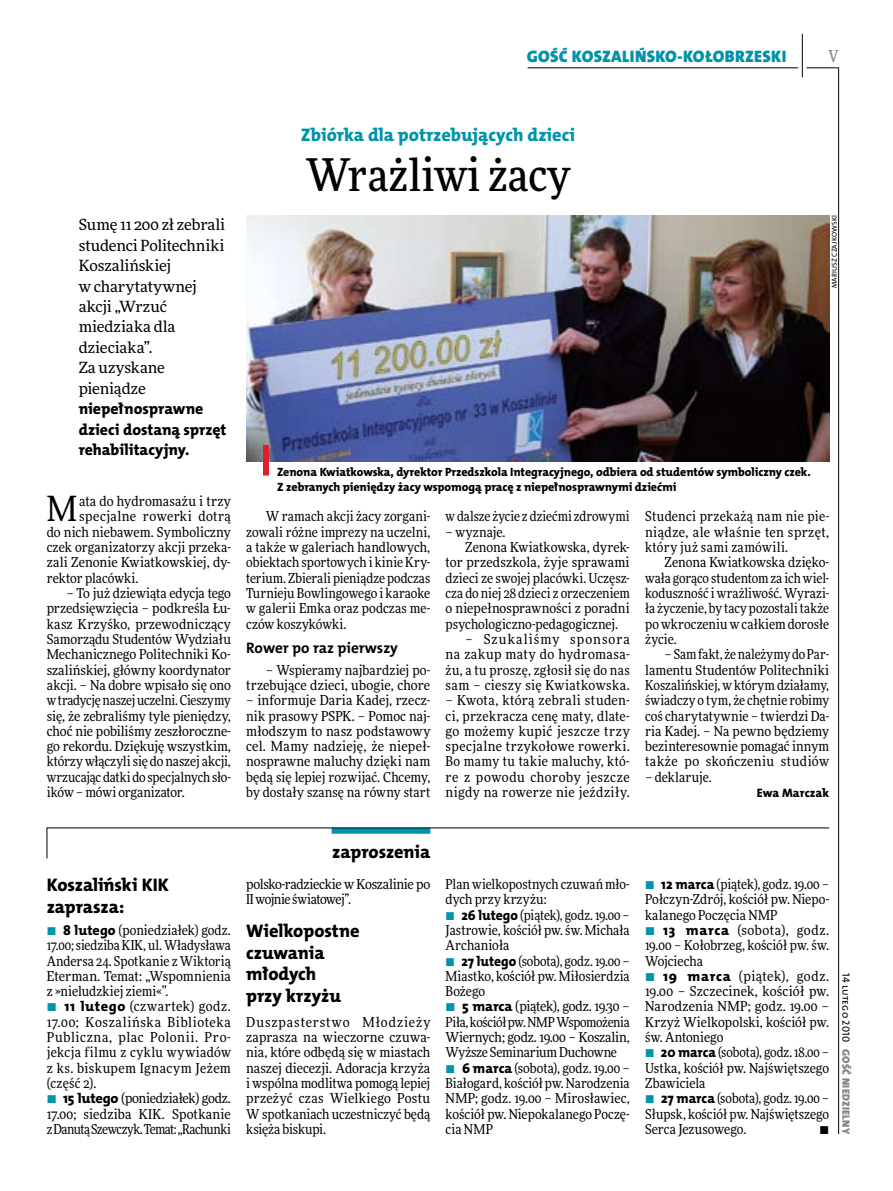
<style>
.page{position:relative;width:893px;height:1191px;background:#fff}
.page>*{position:absolute;margin:0;border:0;box-sizing:border-box;transform-origin:0 0}
.t1{font:500 45px "Freeday Narrow";color:#000}
.t2{font:34.8px "Freeday Narrow News";color:#000}
.t3{font:18.3px/21.6px "The Mix HP8 Ex Bld";color:#000}
.t4{font:18.3px "The Mix HP8 Ex Bld";letter-spacing:.005em;color:#0093aa}
.t5{font:16.65px "The Mix HP9 Blk";letter-spacing:.02em;color:#0093aa}
.t6{font:500 16.5px "Freeday Narrow";color:#858486;scale:.9 1}
.t7{font:15.75px/20.4px "The Mix HP8 Ex Bld";letter-spacing:.015em;color:#000}
.t8{font:15.45px/20.4px "Freeday News";letter-spacing:-.005em;color:#000}
.t9{font:15.3px "The Mix HP7 Bld";color:#000}
.t10{font:13.65px/15.3px "Freeday Narrow News";letter-spacing:.005em;color:#000;text-align:justify}
.t11{font:13.65px/15.3px "Freeday Narrow News";letter-spacing:-.03em;color:#000}
.t12{font:13.65px "Freeday Narrow News";letter-spacing:.025em;color:#000}
.t13{font:12.3px "The Mix HP8 Ex Bld";color:#000}
.t14{font:12px/15.3px "The Mix HP8 Ex Bld";letter-spacing:-.005em;color:#000}
.t15{font:10.5px "The Mix HP9 Blk";letter-spacing:.025em;color:#858486}
.t16{font:10.5px "The Mix HP5 Plain";letter-spacing:.015em;color:#000}
.t17{font:7.2px "The Mix HP5 Plain";letter-spacing:.015em;color:#000}
.s1{color:#0093aa}
.s2{font-family:"The Mix HP8 Ex Bld";font-size:13.95px}
</style>
<div class="page">
<hr style="left:838px;top:68px;width:1px;height:1066px;background:#000">
<hr style="left:802px;top:34px;width:1px;height:43px;background:#000">
<hr style="left:806px;top:68px;width:33px;height:1px;background:#000">
<hr style="left:528px;top:68px;width:270px;height:1px;background:#000">
<svg style="left:47px;top:827px;width:783px;height:31px"></svg>
<img style="left:246px;top:215px;width:583px;height:246px">
<div style="left:263px;top:445px;width:6px;height:30px;background:#df1f2a"></div>
<p class="t5" style="left:527px;top:46px;width:261px">GOŚĆ KOSZALIŃSKO-KOŁOBRZESKI</p>
<p class="t6" style="left:828px;top:46px;width:13px">V</p>
<p class="t8" style="left:79px;top:214px;width:148px">Sumę 11 200 zł zebrali studenci Politechniki<br>Koszalińskiej<br>w charytatywnej akcji „Wrzuć miedziaka dla dzieciaka”.<br>Za uzyskane pieniądze</p>
<p class="t7" style="left:79px;top:399px;width:149px">niepełnosprawne dzieci dostaną sprzęt rehabilitacyjny.</p>
<h2 class="t2" style="left:47px;top:488px;width:32px">M</h2>
<p class="t10" style="left:79px;top:493px;width:153px">ata do hydromasażu i trzy</p>
<p class="t12" style="left:79px;top:508px;width:153px">specjalne rowerki dotrą</p>
<p class="t10" style="left:47px;top:524px;width:186px">do nich niebawem. Symboliczny</p>
<p class="t10" style="left:47px;top:539px;width:186px">czek organizatorzy akcji przeka-</p>
<p class="t10" style="left:47px;top:555px;width:186px">zali Zenonie Kwiatkowskiej, dy-</p>
<p class="t10" style="left:47px;top:570px;width:93px">rektor placówki.</p>
<p class="t10" style="left:47px;top:585px;width:186px;text-indent:20px">– To już dziewiąta edycja tego przedsięwzięcia – podkreśla Łu&shy;kasz Krzyśko, przewodniczący Samorządu Studentów Wydziału Mechanicznego Politechniki Ko&shy;szalińskiej, główny koordynator akcji. – Na dobre wpisało się ono wtradycję naszej uczelni. Cieszymy się, że zebraliśmy tyle pieniędzy, choć nie pobiliśmy zeszłoroczne&shy;go rekordu. Dziękuję wszystkim, którzy włączyli się do naszej akcji, wrzucając datki do specjalnych sło&shy;ików – mówi organizator.</p>
<h3 class="t4" style="left:301px;top:123px;width:275px">Zbiórka dla potrzebujących dzieci</h3>
<h1 class="t1" style="left:306px;top:147px;width:266px">Wrażliwi żacy</h1>
<p class="t17" style="left:830px;top:288px;width:75px;rotate:-90deg">Mariusz Czajkowski</p>
<p class="t14" style="left:277px;top:464px;width:535px">Zenona Kwiatkowska, dyrektor Przedszkola Integracyjnego, odbiera od studentów symboliczny czek.<br>Z zebranych pieniędzy żacy wspomogą pracę z niepełnosprawnymi dziećmi</p>
<p class="t10" style="left:246px;top:509px;width:186px;text-indent:20px">W ramach akcji żacy zorgani&shy;zowali różne imprezy na uczelni, a także w galeriach handlowych, obiektach sportowych i kinie Kry&shy;terium. Zbierali pieniądze podczas Turnieju Bowlingowego i karaoke w galerii Emka oraz podczas me&shy;czów koszykówki.</p>
<p class="t9" style="left:246px;top:638px;width:153px">Rower po raz pierwszy</p>
<p class="t10" style="left:246px;top:662px;width:186px;text-align:right">– Wspieramy najbardziej po&shy;trzebujące dzieci, ubogie, chore</p>
<p class="t10" style="left:246px;top:692px;width:186px">– informuje Daria Kadej, rzecz&shy;nik prasowy PSPK. – Pomoc naj&shy;młodszym to nasz podstawowy cel. Mamy nadzieję, że niepeł&shy;nosprawne maluchy dzięki nam będą się lepiej rozwijać. Chcemy, by dostały szansę na równy start</p>
<p class="t10" style="left:446px;top:509px;width:186px">w dalsze życie z dziećmi zdrowymi</p>
<p class="t10" style="left:446px;top:524px;width:61px">– wyznaje.</p>
<p class="t10" style="left:465px;top:539px;width:166px">Zenona Kwiatkowska, dyrek-</p>
<p class="t10" style="left:446px;top:555px;width:186px">tor przedszkola, żyje sprawami</p>
<p class="t10" style="left:446px;top:570px;width:186px">dzieci ze swojej placówki. Uczęsz-</p>
<p class="t10" style="left:446px;top:585px;width:186px">cza do niej 28 dzieci z orzeczeniem</p>
<p class="t10" style="left:446px;top:600px;width:186px">o niepełnosprawności z poradni</p>
<p class="t10" style="left:446px;top:616px;width:174px">psychologiczno-pedagogicznej.</p>
<p class="t10" style="left:446px;top:631px;width:186px;text-indent:20px">– Szukaliśmy sponsora na zakup maty do hydromasa&shy;żu, a tu proszę, zgłosił się do nas sam – cieszy się Kwiatkowska.</p>
<p class="t10" style="left:446px;top:692px;width:186px">– Kwota, którą zebrali studen&shy;ci, przekracza cenę maty, dlate&shy;go możemy kupić jeszcze trzy specjalne trzykołowe rowerki.<br>Bo mamy tu takie maluchy, któ&shy;re z powodu choroby jeszcze nigdy na rowerze nie jeździły.</p>
<p class="t10" style="left:645px;top:509px;width:186px">Studenci przekażą nam nie pie&shy;niądze, ale właśnie ten sprzęt, który już sami zamówili.</p>
<p class="t10" style="left:645px;top:555px;width:186px;text-indent:20px">Zenona Kwiatkowska dzięko&shy;wała gorąco studentom za ich wiel&shy;koduszność i wrażliwość. Wyrazi&shy;ła życzenie, by tacy pozostali także po wkroczeniu w całkiem dorosłe życie.</p>
<p class="t10" style="left:645px;top:646px;width:186px;text-indent:20px">– Sam fakt, żenależymy do Par&shy;lamentu Studentów Politechniki Koszalińskiej, w którym działamy, świadczy o tym, że chętnie robimy coś charytatywnie – twierdzi Da&shy;ria Kadej. – Na pewno będziemy bezinteresownie pomagać innym także po skończeniu studiów</p>
<p class="t10" style="left:645px;top:769px;width:68px">– deklaruje.</p>
<p class="t13" style="left:757px;top:785px;width:74px">Ewa Marczak</p>
<h3 class="t3" style="left:47px;top:874px;width:124px">Koszaliński KIK zaprasza:</h3>
<p class="t10" style="left:47px;top:922px;width:186px"><span class="s1">•</span> <span class="s2">8 lutego</span> (poniedziałek) godz.<br>17.00; siedziba KIK, ul. Władysława Andersa 24. Spotkanie z Wiktorią Eterman. Temat: „Wspomnienia z »nieludzkiej ziemi«”.</p>
<p class="t10" style="left:47px;top:998px;width:186px"><span class="s1">•</span> <span class="s2">11 lutego</span> (czwartek) godz.<br>17.00; Koszalińska Biblioteka Publiczna, plac Polonii. Pro&shy;jekcja filmu z cyklu wywiadów z ks. biskupem Ignacym Jeżem (część 2).</p>
<p class="t10" style="left:47px;top:1090px;width:186px"><span class="s1">•</span> <span class="s2">15 lutego</span> (poniedziałek) godz.<br>17.00; siedziba KIK. Spotkanie zDanutą Szewczyk. Temat: „Rachunki</p>
<h3 class="t3" style="left:332px;top:841px;width:99px">zaproszenia</h3>
<p class="t11" style="left:246px;top:876px;width:186px">polsko-radzieckie w Koszalinie po<br>II wojnie światowej”.</p>
<h3 class="t3" style="left:246px;top:920px;width:115px">Wielkopostne czuwania młodych<br>przy krzyżu</h3>
<p class="t10" style="left:246px;top:1014px;width:186px">Duszpasterstwo Młodzieży zaprasza na wieczorne czuwa&shy;nia, które odbędą się w miastach naszej diecezji. Adoracja krzyża i wspólna modlitwa pomogą lepiej przeżyć czas Wielkiego Postu W spotkaniach uczestniczyć będą księża biskupi.</p>
<p class="t10" style="left:446px;top:876px;width:186px">Plan wielkopostnych czuwań mło&shy;dych przy krzyżu:</p>
<p class="t10" style="left:446px;top:907px;width:186px"><span class="s1">•</span> <span class="s2">26 lutego</span> (piątek), godz. 19.00 – Jastrowie, kościół pw. św. Michała Archanioła</p>
<p class="t10" style="left:446px;top:953px;width:186px"><span class="s1">•</span> <span class="s2">27 lutego</span> (sobota), godz. 19.00 – Miastko, kościół pw. Miłosierdzia Bożego</p>
<p class="t10" style="left:446px;top:998px;width:186px"><span class="s1">•</span> <span class="s2">5 marca</span> (piątek), godz. 19.30 – Piła, kościół pw. NMP Wspomożenia Wiernych; godz. 19.00 – Koszalin, Wyższe Seminarium Duchowne</p>
<p class="t10" style="left:446px;top:1060px;width:186px"><span class="s1">•</span> <span class="s2">6 marca</span> (sobota), godz. 19.00 – Białogard, kościół pw. Narodzenia NMP; godz. 19.00 – Mirosławiec, kościół pw. Niepokalanego Poczę&shy;cia NMP</p>
<p class="t10" style="left:645px;top:876px;width:186px"><span class="s1">•</span> <span class="s2">12 marca</span> (piątek), godz. 19.00 – Połczyn-Zdrój, kościół pw. Niepo&shy;kalanego Poczęcia NMP</p>
<p class="t10" style="left:645px;top:922px;width:186px"><span class="s1">•</span> <span class="s2">13 marca</span> (sobota), godz.<br>19.00 – Kołobrzeg, kościół pw. św.<br>Wojciecha</p>
<p class="t10" style="left:645px;top:968px;width:186px"><span class="s1">•</span> <span class="s2">19 marca</span> (piątek), godz.<br>19.00 – Szczecinek, kościół pw.<br>Narodzenia NMP; godz. 19.00 – Krzyż Wielkopolski, kościół pw. św. Antoniego</p>
<p class="t10" style="left:645px;top:1044px;width:186px"><span class="s1">•</span> <span class="s2">20 marca</span> (sobota), godz. 18.00 – Ustka, kościół pw. Najświętszego Zbawiciela</p>
<p class="t10" style="left:645px;top:1090px;width:186px"><span class="s1">•</span> <span class="s2">27 marca</span> (sobota), godz. 19.00 – Słupsk, kościół pw. Najświętszego Serca Jezusowego.</p>
<p class="t10" style="left:819px;top:1121px;width:11px">•</p>
<p class="t16" style="left:853px;top:972px;width:71px;rotate:90deg">14 lutego 2010</p>
<p class="t15" style="left:853px;top:1049px;width:86px;rotate:90deg">GOŚĆ NIEDZIELNY</p>
</div>
